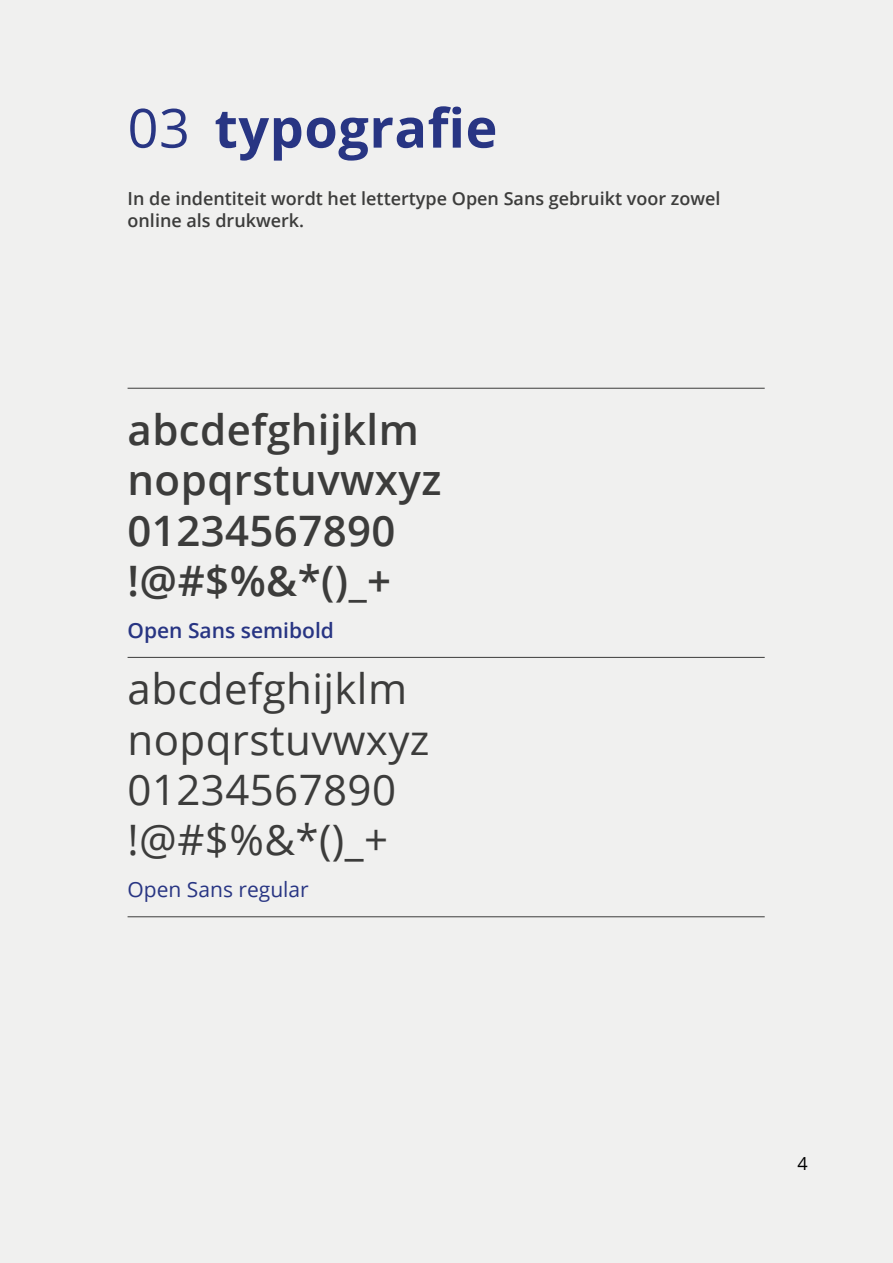
<style>
.page{position:relative;width:893px;height:1263px;background:#f0f0ef}
.page>*{position:absolute;margin:0;border:0;box-sizing:border-box;transform-origin:0 0}
.t1{font:700 54px "Open Sans";letter-spacing:.01em;color:#283583}
.t2{font:600 42px/50.4px "Open Sans";letter-spacing:.01em;color:#3c3c3b}
.t3{font:42px/50.4px "Open Sans";letter-spacing:.01em;color:#3c3c3b}
.t4{font:600 21px "Open Sans";color:#283583}
.t5{font:21px "Open Sans";color:#283583}
.t6{font:600 18px/21.6px "Open Sans";color:#3c3c3b}
.t7{font:18px "Open Sans";color:#000}
.s1{font-weight:400}
</style>
<div class="page">
<hr style="left:128px;top:657px;width:637px;height:1px;background:#3c3c3b">
<hr style="left:128px;top:388px;width:637px;height:1px;background:#3c3c3b">
<hr style="left:128px;top:916px;width:637px;height:1px;background:#3c3c3b">
<h1 class="t1" style="left:128px;top:90px;width:371px"><span class="s1">03</span> typografie</h1>
<p class="t6" style="left:128px;top:187px;width:594px">In de indentiteit wordt het lettertype Open Sans gebruikt voor zowel online als drukwerk.</p>
<h2 class="t2" style="left:128px;top:403px;width:315px">abcdefghijklm nopqrstuvwxyz<br>01234567890 !@#$%&amp;*()_+</h2>
<p class="t4" style="left:128px;top:616px;width:208px">Open Sans semibold</p>
<h2 class="t3" style="left:128px;top:663px;width:304px">abcdefghijklm nopqrstuvwxyz<br>01234567890 !@#$%&amp;*()_+</h2>
<p class="t5" style="left:128px;top:875px;width:183px">Open Sans regular</p>
<p class="t7" style="left:798px;top:1151px;width:12px">4</p>
</div>
